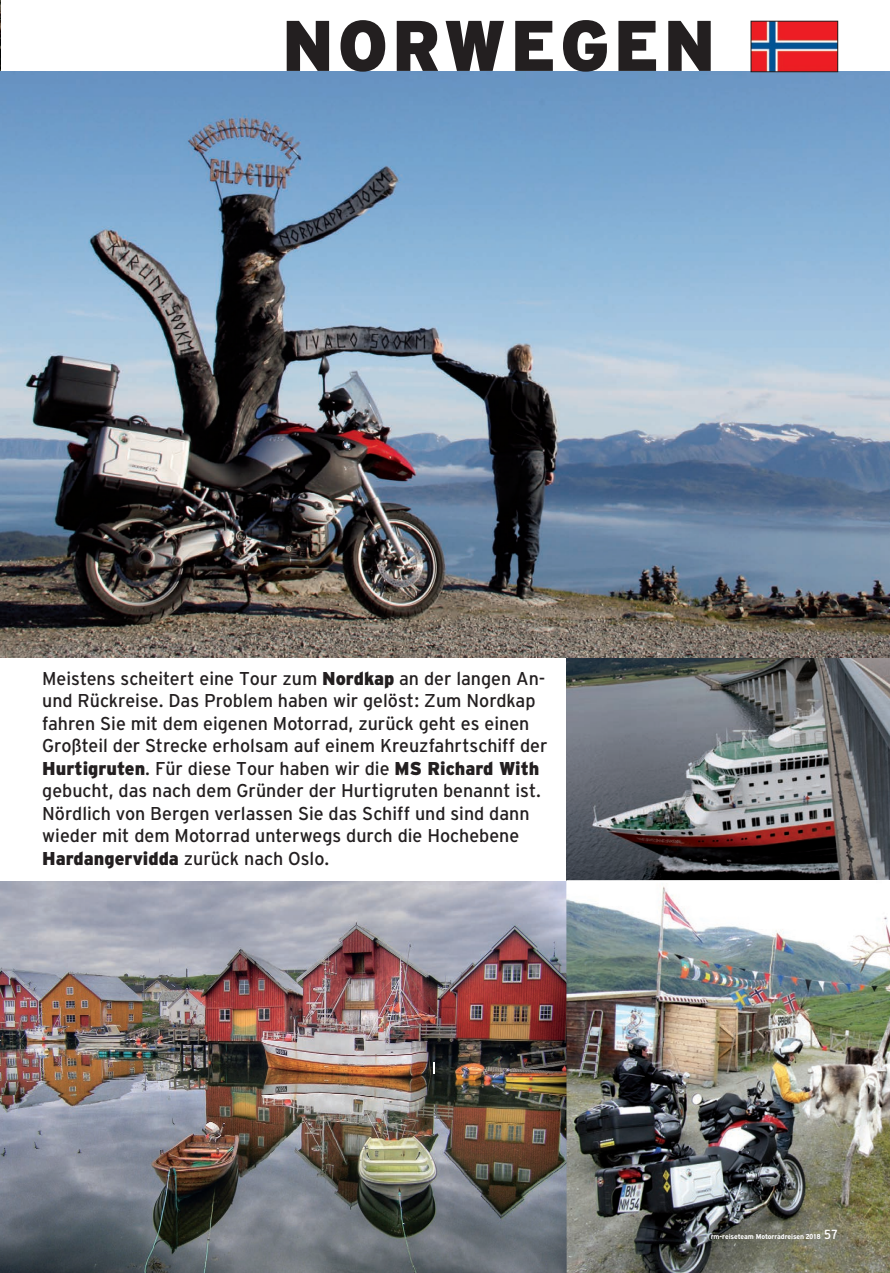
<style>
.page{position:relative;width:890px;height:1273px;background:#fff}
.page>*{position:absolute;margin:0;border:0;box-sizing:border-box;transform-origin:0 0}
.t1{font:900 75px "F Interstate CE";letter-spacing:.05em;color:#231f20}
.t2{font:19.5px/22.5px "F Interstate CE";color:#231f20}
.t3{font:700 7.5px "F Interstate CE";letter-spacing:-.01em;color:#fff}
.s1{font-weight:900}
.s2{font-weight:400;font-size:13.8px}
</style>
<div class="page">
<img style="left:0;top:0;width:1px;height:72px">
<img style="left:566px;top:657px;width:323px;height:223px">
<img style="left:0;top:72px;width:889px;height:585px">
<img style="left:752px;top:23px;width:83px;height:47px">
<div style="left:750px;top:21px;width:87px;height:51px;border:1px solid #231f20"></div>
<img style="left:0;top:881px;width:566px;height:392px">
<svg style="left:433px;top:1063px;width:2px;height:11px"></svg>
<img style="left:566px;top:880px;width:323px;height:393px">
<h1 class="t1" style="left:282px;top:19px;width:435px">NORWEGEN</h1>
<p class="t2" style="left:42px;top:668px;width:506px">Meistens scheitert eine Tour zum <span class="s1">Nordkap</span> an der langen An&shy;und Rückreise. Das Problem haben wir gelöst: Zum Nordkap fahren Sie mit dem eigenen Motorrad, zurück geht es einen Großteil der Strecke erholsam auf einem Kreuzfahrtschiff der <span class="s1">Hurtigruten</span>. Für diese Tour haben wir die <span class="s1">MS Richard With </span>gebucht, das nach dem Gründer der Hurtigruten benannt ist.<br>Nördlich von Bergen verlassen Sie das Schiff und sind dann wieder mit dem Motorrad unterwegs durch die Hochebene <span class="s1">Hardangervidda</span> zurück nach Oslo.</p>
<p class="t3" style="left:710px;top:1234px;width:129px">rm-reiseteam Motorradreisen 2018 <span class="s2">57</span></p>
</div>
